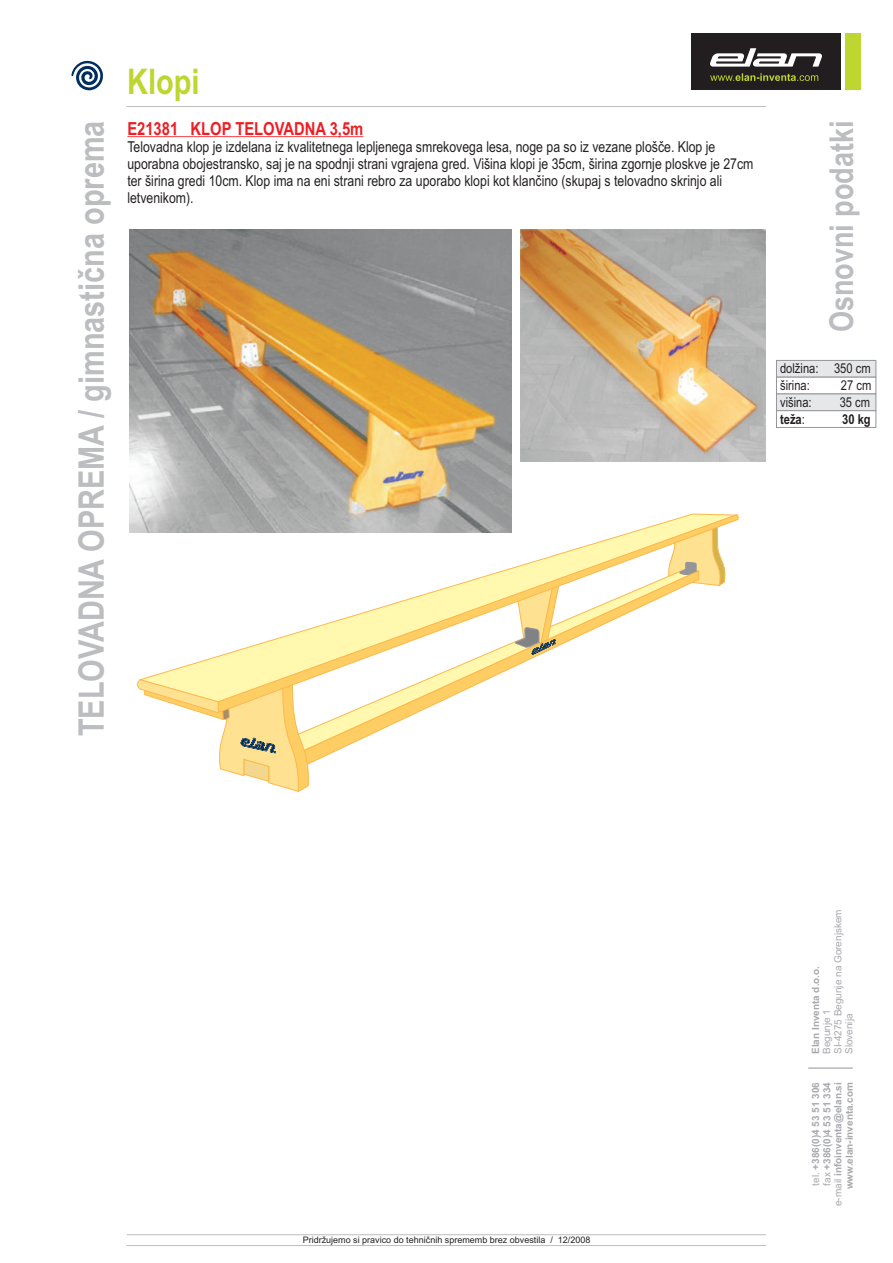
<style>
.page{position:relative;width:893px;height:1263px;background:#fff}
.page>*{position:absolute;margin:0;border:0;box-sizing:border-box;transform-origin:0 0}
.t1{font:700 35.25px "Arial Narrow";color:#bcbdc0}
.t2{font:700 35.25px "Arial Narrow";color:#bed630}
.t3{font:700 33px "Arial Narrow";color:#bcbdc0}
.t4{font:700 18px "Arial Narrow";color:#ee1d23}
.t5{font:15px/17px "Arial Narrow";color:#231f20}
.t6{font:13.65px/17px "Arial Narrow";color:#231f20}
.t7{font:700 13.65px "Arial Narrow";color:#231f20}
.t8{font:700 9.9px/11.1px "Arial";color:#a8a9ad;text-align:right}
.t9{font:9.9px/11.1px "Arial";color:#a8a9ad}
.t10{font:9px "Arial";color:#231f20}
.s1{font-weight:400}
</style>
<div class="page">
<hr style="left:137px;top:136px;width:226px;height:1px;background:#ee1d23">
<svg style="left:310px;top:713px;width:107px;height:51px"></svg>
<svg style="left:218px;top:514px;width:521px;height:199px"></svg>
<svg style="left:137px;top:665px;width:173px;height:127px"></svg>
<svg style="left:514px;top:582px;width:46px;height:73px;background:#ead192"></svg>
<hr style="left:808px;top:1068px;width:45px;height:1px;background:#939598">
<hr style="left:127px;top:106px;width:639px;height:1px;background:#bcbdc0">
<svg style="left:776px;top:360px;width:100px;height:68px"></svg>
<svg style="left:71px;top:60px;width:32px;height:30px"></svg>
<img style="left:130px;top:230px;width:382px;height:303px">
<img style="left:521px;top:230px;width:245px;height:231px">
<hr style="left:127px;top:1245px;width:639px;height:1px;background:#bcbdc0">
<hr style="left:127px;top:1234px;width:639px;height:1px;background:#bcbdc0">
<div style="left:691px;top:33px;width:150px;height:57px;background:#221e20"></div>
<div style="left:845px;top:33px;width:16px;height:57px;background:#bed630"></div>
<svg style="left:710px;top:48px;width:112px;height:19px"></svg>
<svg style="left:710px;top:73px;width:108px;height:8px"></svg>
<h1 class="t1" style="left:78px;top:736px;width:617px;rotate:-90deg">TELOVADNA OPREMA / gimnastièna oprema</h1>
<h1 class="t2" style="left:127px;top:68px;width:74px">Klopi</h1>
<p class="t4" style="left:127px;top:122px;width:237px">E21381 KLOP TELOVADNA 3,5m</p>
<p class="t5" style="left:127px;top:140px;width:628px">Telovadna klop je izdelana iz kvalitetnega lepljenega smrekovega lesa, noge pa so iz vezane plošèe. Klop je uporabna obojestransko, saj je na spodnji strani vgrajena gred. Višina klopi je 35cm, širina zgornje ploskve je 27cm ter širina gredi 10cm. Klop ima na eni strani rebro za uporabo klopi kot klanèino (skupaj s telovadno skrinjo ali letvenikom).</p>
<h2 class="t3" style="left:829px;top:332px;width:214px;rotate:-90deg">Osnovni podatki</h2>
<p class="t6" style="left:780px;top:361px;width:92px">dolžina: 350 cm širina:</p>
<p class="t6" style="left:841px;top:378px;width:32px">27 cm</p>
<p class="t6" style="left:780px;top:395px;width:33px">višina:</p>
<p class="t6" style="left:840px;top:395px;width:32px">35 cm</p>
<p class="t7" style="left:780px;top:414px;width:26px">teža<span class="s1">:</span></p>
<p class="t7" style="left:842px;top:414px;width:30px">30 kg</p>
<p class="t10" style="left:303px;top:1236px;width:289px">Pridržujemo si pravico do tehniènih sprememb brez obvestila / 12/2008</p>
<p class="t9" style="left:822px;top:1054px;width:146px;rotate:-90deg">Begunje 1<br>SI-4275 Begunje na Gorenjskem<br>Slovenija</p>
<p class="t8" style="left:811px;top:1206px;width:125px;rotate:-90deg"><span class="s1">tel.</span> +386(0)4 53 51 306<br><span class="s1">fax</span> +386(0)4 53 51 334 <span class="s1">e-mail</span> infoinventa@elan.si www.elan-inventa.com</p>
<p class="t8" style="left:811px;top:1054px;width:90px;rotate:-90deg">Elan Inventa d.o.o.</p>
</div>
